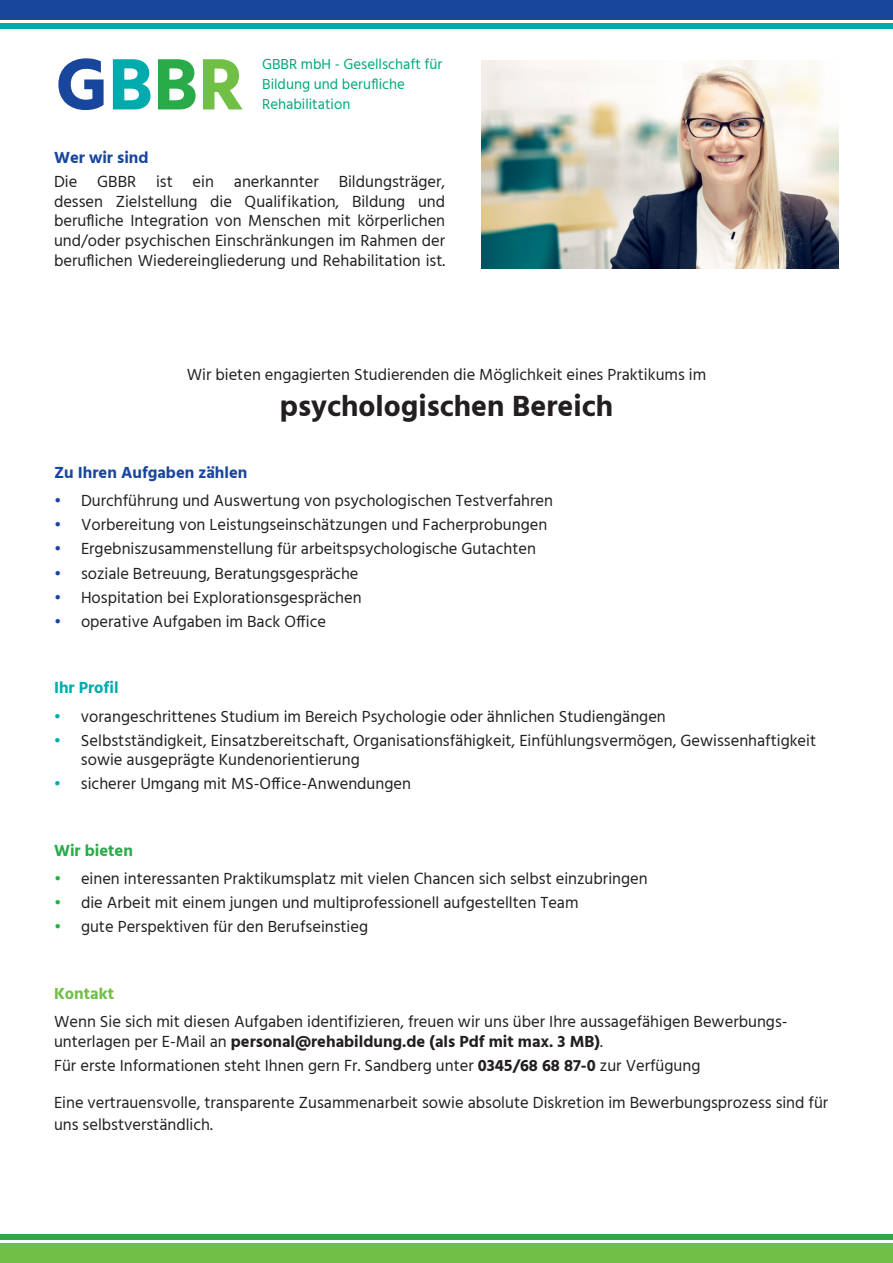
<style>
.page{position:relative;width:893px;height:1263px;background:#fff}
.page>*{position:absolute;margin:0;border:0;box-sizing:border-box;transform-origin:0 0}
.t1{font:700 74.55px "Hind";color:#18469d}
.t2{font:700 30px "Hind";color:#231f20}
.t3{font:16.5px/19.8px "Hind";color:#231f20}
.t4{font:700 16.5px "Hind";color:#18469d}
.t5{font:700 16.5px "Hind";color:#00aaad}
.t6{font:700 16.5px "Hind";color:#29ab4a}
.t7{font:700 16.5px "Hind";color:#71bf44}
.t8{font:14.85px/20px "Hind";color:#00a87b}
.s1{color:#00aaad}
.s2{color:#29ab4a}
.s3{color:#71bf44}
.s4{color:#18469d}
.s5{font-weight:700}
</style>
<div class="page">
<div style="left:0;top:0;width:893px;height:19px;background:#18469d"></div>
<div style="left:0;top:23px;width:893px;height:5px;background:#00aaad"></div>
<div style="left:0;top:1244px;width:893px;height:19px;background:#71bf44"></div>
<div style="left:0;top:1234px;width:893px;height:6px;background:#29ab4a"></div>
<img style="left:482px;top:60px;width:357px;height:209px">
<h1 class="t1" style="left:55px;top:40px;width:190px">G<span class="s1">B</span><span class="s2">B</span><span class="s3">R</span></h1>
<p class="t8" style="left:262px;top:55px;width:182px">GBBR mbH - Gesellschaft für<br>Bildung und berufliche</p>
<p class="t8" style="left:262px;top:95px;width:90px">Rehabilitation</p>
<p class="t4" style="left:54px;top:147px;width:96px">Wer wir sind</p>
<p class="t3" style="left:54px;top:172px;width:393px;text-align:justify">Die GBBR ist ein anerkannter Bildungsträger, dessen Zielstellung die Qualifikation, Bildung und berufliche Integration von Menschen mit körperlichen und/oder psychischen Einschränkungen im Rahmen der beruflichen Wiedereingliederung und Rehabilitation ist.</p>
<p class="t3" style="left:187px;top:365px;width:521px">Wir bieten engagierten Studierenden die Möglichkeit eines Praktikums im</p>
<h2 class="t2" style="left:280px;top:388px;width:335px">psychologischen Bereich</h2>
<p class="t4" style="left:54px;top:463px;width:195px">Zu Ihren Aufgaben zählen</p>
<p class="t3" style="left:54px;top:492px;width:501px"><span class="s4">•</span> Durchführung und Auswertung von psychologischen Testverfahren</p>
<p class="t3" style="left:54px;top:516px;width:495px"><span class="s4">•</span> Vorbereitung von Leistungseinschätzungen und Facherprobungen</p>
<p class="t3" style="left:54px;top:540px;width:484px"><span class="s4">•</span> Ergebniszusammenstellung für arbeitspsychologische Gutachten</p>
<p class="t3" style="left:54px;top:564px;width:306px"><span class="s4">•</span> soziale Betreuung, Beratungsgespräche</p>
<p class="t3" style="left:54px;top:588px;width:309px"><span class="s4">•</span> Hospitation bei Explorationsgesprächen</p>
<p class="t3" style="left:54px;top:612px;width:274px"><span class="s4">•</span> operative Aufgaben im Back Office</p>
<p class="t5" style="left:54px;top:678px;width:66px">Ihr Profil</p>
<p class="t3" style="left:54px;top:707px;width:613px"><span class="s1">•</span> vorangeschrittenes Studium im Bereich Psychologie oder ähnlichen Studiengängen</p>
<p class="t3" style="left:81px;top:731px;width:737px;text-indent:-27px"><span class="s1">•</span> Selbstständigkeit, Einsatzbereitschaft, Organisationsfähigkeit, Einfühlungsvermögen, Gewissenhaftigkeit sowie ausgeprägte Kundenorientierung</p>
<p class="t3" style="left:54px;top:775px;width:359px"><span class="s1">•</span> sicherer Umgang mit MS-Office-Anwendungen</p>
<p class="t6" style="left:54px;top:841px;width:80px">Wir bieten</p>
<p class="t3" style="left:54px;top:870px;width:595px"><span class="s2">•</span> einen interessanten Praktikumsplatz mit vielen Chancen sich selbst einzubringen</p>
<p class="t3" style="left:54px;top:894px;width:526px"><span class="s2">•</span> die Arbeit mit einem jungen und multiprofessionell aufgestellten Team</p>
<p class="t3" style="left:54px;top:918px;width:316px"><span class="s2">•</span> gute Perspektiven für den Berufseinstieg</p>
<p class="t7" style="left:54px;top:984px;width:62px">Kontakt</p>
<p class="t3" style="left:54px;top:1013px;width:735px">Wenn Sie sich mit diesen Aufgaben identifizieren, freuen wir uns über Ihre aussagefähigen Bewerbungs&shy;unterlagen per E-Mail an <span class="s5">personal@rehabildung.de (als Pdf mit max. 3 MB)</span>.</p>
<p class="t3" style="left:54px;top:1056px;width:648px">Für erste Informationen steht Ihnen gern Fr. Sandberg unter <span class="s5">0345/68 68 87-0</span> zur Verfügung</p>
<p class="t3" style="left:54px;top:1092px;width:776px;line-height:21.6px">Eine vertrauensvolle, transparente Zusammenarbeit sowie absolute Diskretion im Bewerbungsprozess sind für uns selbstverständlich.</p>
</div>
